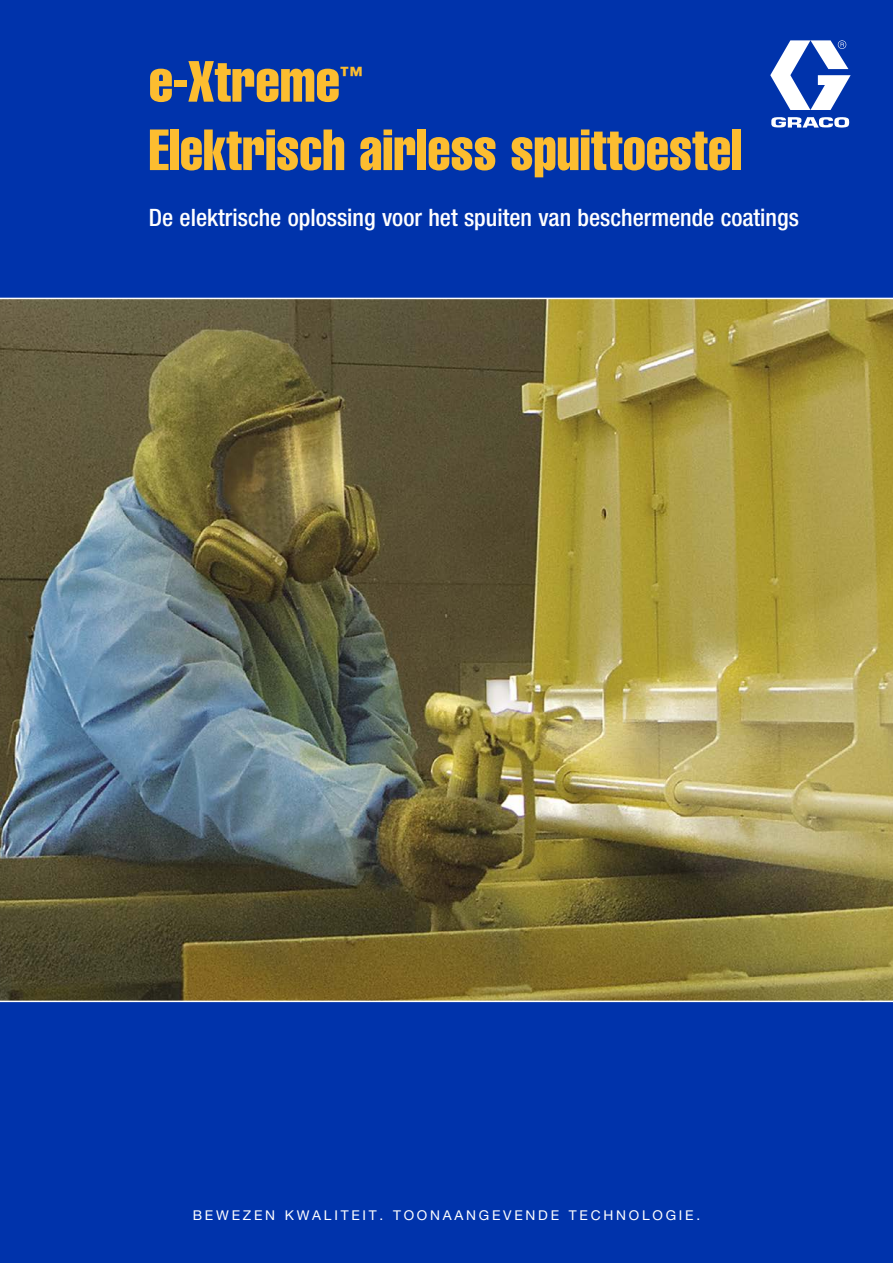
<style>
.page{position:relative;width:893px;height:1263px;background:#0033ab}
.page>*{position:absolute;margin:0;border:0;box-sizing:border-box;transform-origin:0 0}
.t1{font:57px "Helvetica LT Std Comp";color:#fcbd30;scale:.95 1}
.t2{font:57px "Helvetica LT Std Comp";color:#fcbd30}
.t3{font:500 condensed 24px "Helvetica Neue LT Std";color:#fff}
.t4{font:22.8px "Helvetica LT Std Comp";color:#fcbd30}
.t5{font:13.5px "Helvetica Neue LT Std";letter-spacing:.2em;color:#fff}
</style>
<div class="page">
<svg style="left:770px;top:40px;width:81px;height:88px"></svg>
<img style="left:0;top:299px;width:893px;height:701px">
<hr style="left:0;top:1000px;width:893px;height:2px;background:#fff">
<hr style="left:0;top:298px;width:893px;height:1px;background:#fff">
<h1 class="t2" style="left:149px;top:45px;width:193px">e-Xtreme</h1>
<p class="t4" style="left:340px;top:60px;width:24px">™</p>
<h1 class="t1" style="left:149px;top:114px;width:626px">Elektrisch airless spuittoestel</h1>
<p class="t3" style="left:149px;top:203px;width:652px">De elektrische oplossing voor het spuiten van beschermende coatings</p>
<p class="t5" style="left:193px;top:1207px;width:509px">BEWEZEN KWALITEIT. TOONAANGEVENDE TECHNOLOGIE.</p>
</div>
